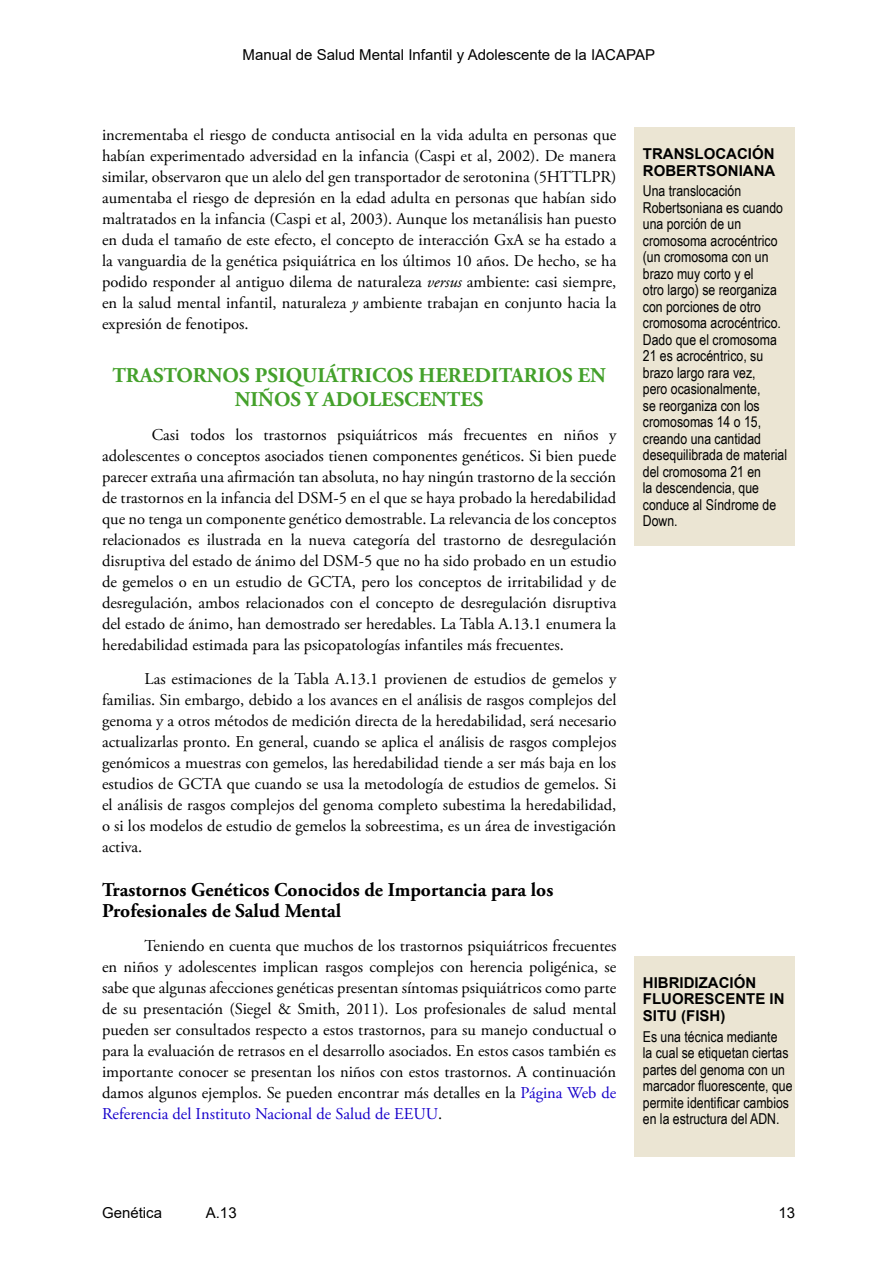
<style>
.page{position:relative;width:893px;height:1263px;background:#fff}
.page>*{position:absolute;margin:0;border:0;box-sizing:border-box;transform-origin:0 0}
.t1{font:700 21px/24px "Adobe Garamond Pro";color:#44a12b;text-align:center}
.t2{font:700 19.5px/21px "Adobe Garamond Pro";color:#000}
.t3{font:16.5px/21px "Adobe Garamond Pro";color:#000;text-align:justify}
.t4{font:15px/16.5px "Arial Narrow";color:#000}
.t5{font:15px "Arial";color:#000}
.t6{font:700 15px/16.5px "Arial";color:#000}
.s1{font-style:italic}
.s2{color:#1700cb}
</style>
<div class="page">
<div style="left:634px;top:128px;width:161px;height:418px;background:#ebe5d3"></div>
<div style="left:634px;top:956px;width:161px;height:201px;background:#ebe5d3"></div>
<p class="t5" style="left:242px;top:45px;width:414px">Manual de Salud Mental Infantil y Adolescente de la IACAPAP</p>
<p class="t3" style="left:102px;top:124px;width:516px">incrementaba el riesgo de conducta antisocial en la vida adulta en personas que habían experimentado adversidad en la infancia (Caspi et al, 2002). De manera similar, observaron que un alelo del gen transportador de serotonina (5HTTLPR) aumentaba el riesgo de depresión en la edad adulta en personas que habían sido maltratados en la infancia (Caspi et al, 2003). Aunque los metanálisis han puesto en duda el tamaño de este efecto, el concepto de interacción GxA se ha estado a la vanguardia de la genética psiquiátrica en los últimos 10 años. De hecho, se ha podido responder al antiguo dilema de naturaleza <span class="s1">versus</span> ambiente: casi siempre, en la salud mental infantil, naturaleza <span class="s1">y</span> ambiente trabajan en conjunto hacia la expresión de fenotipos.</p>
<p class="t1" style="left:112px;top:364px;width:495px">TRASTORNOS PSIQUIÁTRICOS HEREDITARIOS EN<br>NIÑOS Y ADOLESCENTES</p>
<p class="t3" style="left:102px;top:425px;width:516px;text-indent:50px">Casi todos los trastornos psiquiátricos más frecuentes en niños y adolescentes o conceptos asociados tienen componentes genéticos. Si bien puede parecer extraña una afirmación tan absoluta, no hay ningún trastorno de la sección de trastornos en la infancia del DSM-5 en el que se haya probado la heredabilidad que no tenga un componente genético demostrable. La relevancia de los conceptos relacionados es ilustrada en la nueva categoría del trastorno de desregulación disruptiva del estado de ánimo del DSM-5 que no ha sido probado en un estudio de gemelos o en un estudio de GCTA, pero los conceptos de irritabilidad y de desregulación, ambos relacionados con el concepto de desregulación disruptiva del estado de ánimo, han demostrado ser heredables. La Tabla A.13.1 enumera la heredabilidad estimada para las psicopatologías infantiles más frecuentes.</p>
<p class="t3" style="left:102px;top:669px;width:516px;text-indent:43px">Las estimaciones de la Tabla A.13.1 provienen de estudios de gemelos y familias. Sin embargo, debido a los avances en el análisis de rasgos complejos del genoma y a otros métodos de medición directa de la heredabilidad, será necesario actualizarlas pronto. En general, cuando se aplica el análisis de rasgos complejos genómicos a muestras con gemelos, las heredabilidad tiende a ser más baja en los estudios de GCTA que cuando se usa la metodología de estudios de gemelos. Si el análisis de rasgos complejos del genoma completo subestima la heredabilidad, o si los modelos de estudio de gemelos la sobreestima, es un área de investigación activa.</p>
<p class="t2" style="left:102px;top:880px;width:453px">Trastornos Genéticos Conocidos de Importancia para los<br>Profesionales de Salud Mental</p>
<p class="t3" style="left:102px;top:936px;width:516px;text-indent:43px">Teniendo en cuenta que muchos de los trastornos psiquiátricos frecuentes en niños y adolescentes implican rasgos complejos con herencia poligénica, se sabe que algunas afecciones genéticas presentan síntomas psiquiátricos como parte de su presentación (Siegel &amp; Smith, 2011). Los profesionales de salud mental pueden ser consultados respecto a estos trastornos, para su manejo conductual o para la evaluación de retrasos en el desarrollo asociados. En estos casos también es importante conocer se presentan los niños con estos trastornos. A continuación damos algunos ejemplos. Se pueden encontrar más detalles en la <span class="s2">Página Web de Referencia del Instituto Nacional de Salud de EEUU</span>.</p>
<p class="t6" style="left:643px;top:146px;width:134px">TRANSLOCACIÓN<br>ROBERTSONIANA</p>
<p class="t4" style="left:643px;top:182px;width:146px">Una translocación<br>Robertsoniana es cuando una porción de un cromosoma acrocéntrico (un cromosoma con un brazo muy corto y el<br>otro largo) se reorganiza con porciones de otro cromosoma acrocéntrico.<br>Dado que el cromosoma<br>21 es acrocéntrico, su brazo largo rara vez,<br>pero ocasionalmente,<br>se reorganiza con los cromosomas 14 o 15, creando una cantidad desequilibrada de material del cromosoma 21 en<br>la descendencia, que conduce al Síndrome de<br>Down.</p>
<p class="t6" style="left:643px;top:974px;width:143px">HIBRIDIZACIÓN<br>FLUORESCENTE IN<br>SITU (FISH)</p>
<p class="t4" style="left:643px;top:1027px;width:151px">Es una técnica mediante<br>la cual se etiquetan ciertas partes del genoma con un marcador fluorescente, que permite identificar cambios en la estructura del ADN.</p>
<p class="t5" style="left:102px;top:1202px;width:62px">Genética</p>
<p class="t5" style="left:206px;top:1202px;width:32px">A.13</p>
<p class="t5" style="left:778px;top:1202px;width:18px">13</p>
</div>
